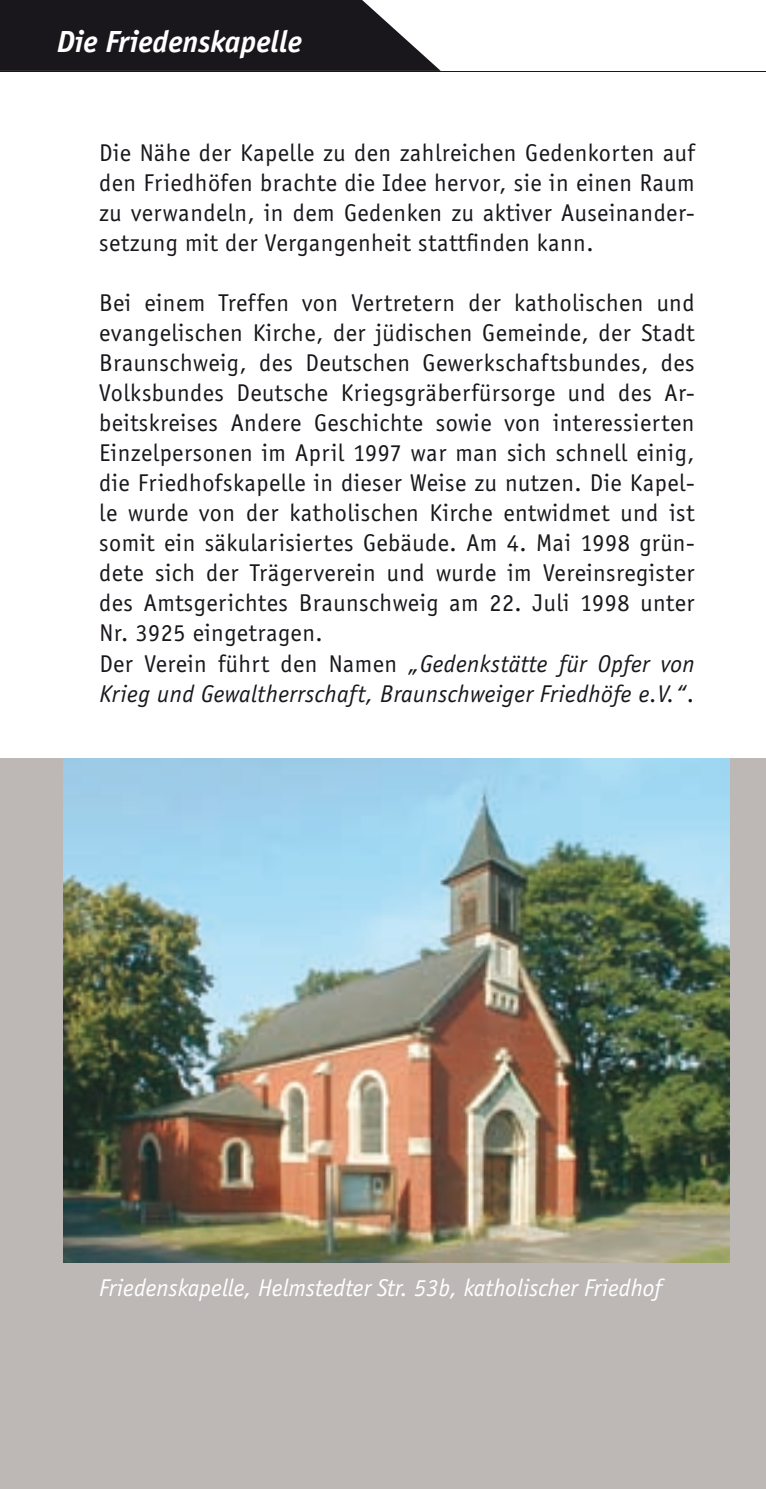
<style>
.page{position:relative;width:766px;height:1489px;background:#fff}
.page>*{position:absolute;margin:0;border:0;box-sizing:border-box;transform-origin:0 0}
.t1{font:italic 700 31.5px "Officina San Itc T";color:#fff}
.t2{font:25px/30px "Officina San Itc T";letter-spacing:.02em;color:#1a171c;text-align:justify}
.t3{font:italic 25px "Officina San Itc T";color:#fff}
.s1{font-style:italic}
</style>
<div class="page">
<div style="left:0;top:758px;width:765px;height:730px;background:#bdb7b6"></div>
<div style="left:723px;top:758px;width:43px;height:730px;background:#bdb7b6"></div>
<svg style="left:0;top:0;width:441px;height:71px;background:#2d2a2f"></svg>
<hr style="left:0;top:71px;width:766px;height:1px;background:#1a171c">
<img style="left:64px;top:758px;width:666px;height:503px">
<p class="t1" style="left:57px;top:23px;width:247px">Die Friedenskapelle</p>
<p class="t2" style="left:99px;top:138px;width:597px">Die Nähe der Kapelle zu den zahlreichen Gedenkorten auf den Friedhöfen brachte die Idee hervor, sie in einen Raum zu verwandeln, in dem Gedenken zu aktiver Auseinander&shy;setzung mit der Vergangenheit stattfinden kann.</p>
<p class="t2" style="left:99px;top:288px;width:597px;text-align:left">Bei einem Treffen von Vertretern der katholischen und evangelischen Kirche, der jüdischen Gemeinde, der Stadt Braunschweig, des Deutschen Gewerkschaftsbundes, des Volksbundes Deutsche Kriegsgräberfürsorge und des Ar&shy;beitskreises Andere Geschichte sowie von interessierten Einzelpersonen im April 1997 war man sich schnell einig, die Friedhofskapelle in dieser Weise zu nutzen. Die Kapel&shy;le wurde von der katholischen Kirche entwidmet und ist somit ein säkularisiertes Gebäude. Am 4. Mai 1998 grün&shy;dete sich der Trägerverein und wurde im Vereinsregister des Amtsgerichtes Braunschweig am 22. Juli 1998 unter Nr. 3925 eingetragen.<br>Der Verein führt den Namen <span class="s1">„Gedenkstätte für Opfer von Krieg und Gewaltherrschaft, Braunschweiger Friedhöfe e.V.“</span>.</p>
<p class="t3" style="left:99px;top:1273px;width:564px">Friedenskapelle, Helmstedter Str. 53b, katholischer Friedhof</p>
</div>
